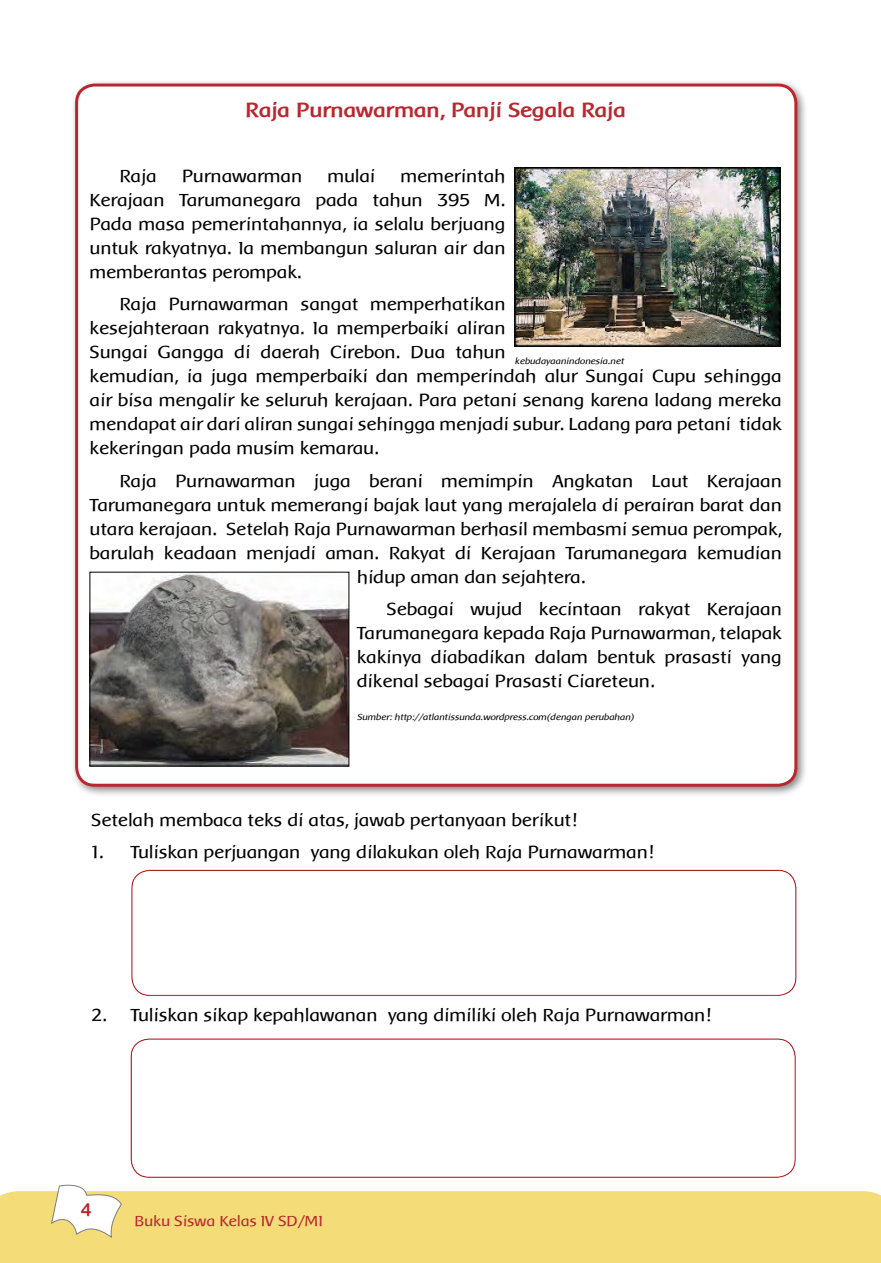
<style>
.page{position:relative;width:881px;height:1263px;background:#fff}
.page>*{position:absolute;margin:0;border:0;box-sizing:border-box;transform-origin:0 0}
.t1{font:700 21px "Baar Metanoia";color:#ba272e}
.t2{font:18px/24px "Baar Metanoia";color:#000;text-align:justify}
.t3{font:18px "Arial Rounded MT Bold";color:#ba272e}
.t4{font:15px "Baar Metanoia";color:#ba272e}
.t5{font:italic 9px "Baar Metanoia";color:#000}
</style>
<div class="page">
<div style="left:0;top:1191px;width:880px;height:72px;background:#f4dc78"></div>
<svg style="left:51px;top:1184px;width:71px;height:55px"></svg>
<div style="left:70px;top:79px;width:738px;height:719px;background:#000;opacity:.5"></div>
<div style="left:77px;top:85px;width:718px;height:700px;background:#fff;border-radius:18px"></div>
<div style="left:75px;top:84px;width:722px;height:703px;border:3px solid #ba272e;border-radius:18px"></div>
<img style="left:514px;top:168px;width:265px;height:179px">
<img style="left:91px;top:574px;width:256px;height:190px">
<div style="left:89px;top:572px;width:260px;height:194px;border:1px solid #000"></div>
<p class="t1" style="left:246px;top:99px;width:381px">Raja Purnawarman, Panji Segala Raja</p>
<p class="t2" style="left:90px;top:164px;width:417px;text-indent:311px">memerintah Kerajaan Tarumanegara pada tahun 395 M.<br>Pada masa pemerintahannya, ia selalu berjuang untuk rakyatnya. Ia membangun saluran air dan memberantas perompak.</p>
<p class="t2" style="left:90px;top:292px;width:693px;text-align:left;text-indent:30px">Raja Purnawarman sangat memperhatikan<br>kesejahteraan rakyatnya. Ia memperbaiki aliran<br>Sungai Gangga di daerah Cirebon. Dua tahun<br>kemudian, ia juga memperbaiki dan memperindah alur Sungai Cupu sehingga air bisa mengalir ke seluruh kerajaan. Para petani senang karena ladang mereka mendapat air dari aliran sungai sehingga menjadi subur. Ladang para petani tidak kekeringan pada musim kemarau.</p>
<p class="t2" style="left:120px;top:469px;width:663px">Raja Purnawarman juga berani memimpin Angkatan Laut Kerajaan</p>
<p class="t2" style="left:90px;top:493px;width:693px">Tarumanegara untuk memerangi bajak laut yang merajalela di perairan barat dan</p>
<p class="t2" style="left:90px;top:517px;width:693px">utara kerajaan. Setelah Raja Purnawarman berhasil membasmi semua perompak,</p>
<p class="t2" style="left:90px;top:541px;width:693px">barulah keadaan menjadi aman. Rakyat di Kerajaan Tarumanegara kemudian</p>
<p class="t2" style="left:357px;top:565px;width:230px">hidup aman dan sejahtera.</p>
<p class="t2" style="left:357px;top:597px;width:426px;text-indent:30px">Sebagai wujud kecintaan rakyat Kerajaan Tarumanegara kepada Raja Purnawarman, telapak kakinya diabadikan dalam bentuk prasasti yang dikenal sebagai Prasasti Ciareteun.</p>
<p class="t5" style="left:357px;top:712px;width:278px">Sumber: http://atlantissunda.wordpress.com(dengan perubahan)</p>
<p class="t2" style="left:120px;top:164px;width:39px">Raja</p>
<p class="t2" style="left:182px;top:164px;width:122px">Purnawarman</p>
<p class="t2" style="left:327px;top:164px;width:49px">mulai</p>
<p class="t5" style="left:514px;top:356px;width:110px">kebudayaanindonesia.net</p>
<p class="t2" style="left:92px;top:808px;width:487px">Setelah membaca teks di atas, jawab pertanyaan berikut!</p>
<p class="t2" style="left:92px;top:840px;width:563px">1. Tuliskan perjuangan yang dilakukan oleh Raja Purnawarman!</p>
<p class="t2" style="left:92px;top:1003px;width:621px">2. Tuliskan sikap kepahlawanan yang dimiliki oleh Raja Purnawarman!</p>
<p class="t3" style="left:81px;top:1199px;width:12px">4</p>
<p class="t4" style="left:135px;top:1213px;width:190px">Buku Siswa Kelas IV SD/MI</p>
</div>
